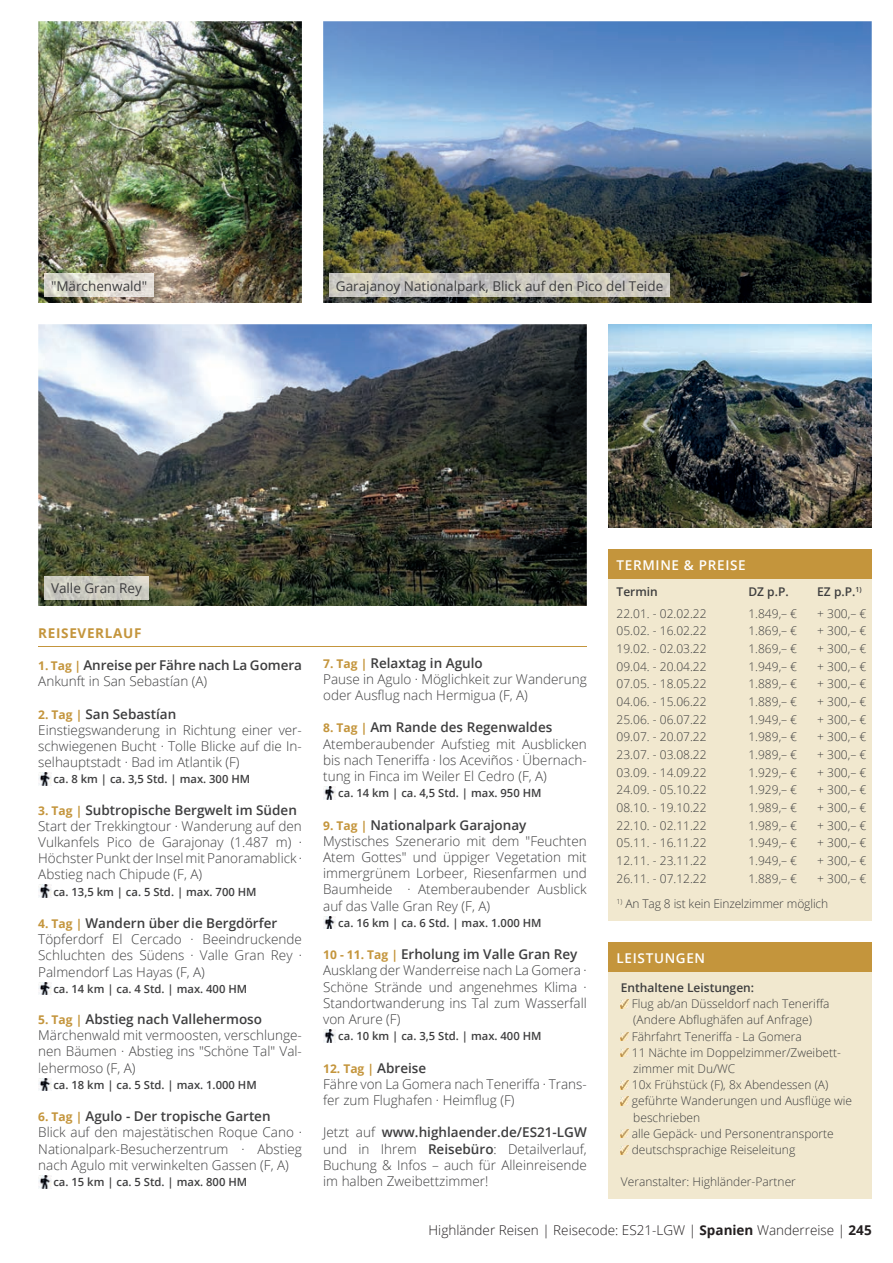
<style>
.page{position:relative;width:893px;height:1263px;background:#fff}
.page>*{position:absolute;margin:0;border:0;box-sizing:border-box;transform-origin:0 0}
.t1{font:300 13.5px/16.2px "Open Sans";color:#3e3e3f}
.t2{font:13.5px "Open Sans";color:#3e3e3f}
.t3{font:300 13.5px "Open Sans";color:#231f20}
.t4{font:600 13.5px/16.2px "Open Sans";letter-spacing:-.005em;color:#3e3e3f}
.t5{font:600 13.5px "Open Sans";letter-spacing:.05em;color:#fff}
.t6{font:700 13.5px "Open Sans";letter-spacing:.05em;color:#c4953c}
.t7{font:300 12px/16.2px "Open Sans";color:#3e3e3f}
.t8{font:600 12px "Open Sans";color:#3e3e3f}
.t9{font:700 12px "Open Sans";color:#c4953c}
.t10{font:600 11.25px "Open Sans";color:#3e3e3f}
.s1{font-weight:700;font-size:12px;color:#c4953c}
.s2{font-weight:300}
.s3{font-weight:600}
.s4{font-weight:600;font-size:13.5px;color:#3e3e3f}
.s5{font-weight:700}
</style>
<div class="page">
<img style="left:323px;top:21px;width:549px;height:282px">
<img style="left:38px;top:21px;width:264px;height:282px">
<img style="left:38px;top:324px;width:549px;height:282px">
<svg style="left:38px;top:773px;width:13px;height:12px"></svg>
<svg style="left:38px;top:885px;width:13px;height:13px"></svg>
<svg style="left:38px;top:982px;width:13px;height:13px"></svg>
<svg style="left:38px;top:1078px;width:13px;height:13px"></svg>
<svg style="left:38px;top:1175px;width:13px;height:13px"></svg>
<svg style="left:323px;top:787px;width:13px;height:12px"></svg>
<svg style="left:323px;top:916px;width:13px;height:13px"></svg>
<svg style="left:323px;top:1030px;width:13px;height:12px"></svg>
<hr style="left:38px;top:646px;width:549px;height:1px;background:#c4953c">
<img style="left:330px;top:274px;width:340px;height:23px">
<img style="left:608px;top:324px;width:264px;height:204px">
<img style="left:45px;top:576px;width:103px;height:24px">
<div style="left:608px;top:953px;width:264px;height:246px;background:#f1e8cf"></div>
<div style="left:608px;top:942px;width:264px;height:29px;background:#c4953c"></div>
<svg style="left:621px;top:1000px;width:8px;height:8px"></svg>
<svg style="left:621px;top:1032px;width:8px;height:8px"></svg>
<svg style="left:621px;top:1048px;width:8px;height:9px"></svg>
<svg style="left:621px;top:1081px;width:8px;height:8px"></svg>
<svg style="left:621px;top:1097px;width:8px;height:8px"></svg>
<svg style="left:621px;top:1129px;width:8px;height:9px"></svg>
<svg style="left:621px;top:1145px;width:8px;height:9px"></svg>
<div style="left:608px;top:560px;width:264px;height:361px;background:#f1e8cf"></div>
<div style="left:608px;top:549px;width:264px;height:30px;background:#c4953c"></div>
<img style="left:45px;top:274px;width:109px;height:23px">
<p class="t2" style="left:51px;top:276px;width:98px">"Märchenwald"</p>
<p class="t2" style="left:336px;top:276px;width:329px">Garajanoy Nationalpark, Blick auf den Pico del Teide</p>
<p class="t2" style="left:51px;top:579px;width:92px">Valle Gran Rey</p>
<p class="t6" style="left:38px;top:623px;width:105px">REISEVERLAUF</p>
<p class="t4" style="left:38px;top:657px;width:265px"><span class="s1">1. Tag |</span> Anreise per Fähre nach La Gomera<br><span class="s2">Ankunft in San Sebastían (A)</span></p>
<p class="t1" style="left:38px;top:705px;width:265px"><span class="s1">2. Tag |</span> <span class="s3">San Sebastían<br></span>Einstiegswanderung in Richtung einer ver&shy;schwiegenen Bucht · Tolle Blicke auf die In&shy;selhauptstadt · Bad im Atlantik (F)</p>
<p class="t10" style="left:53px;top:771px;width:198px">ca. 8 km | ca. 3,5 Std. | max. 300 HM</p>
<p class="t1" style="left:38px;top:801px;width:265px"><span class="s1">3. Tag |</span> <span class="s3">Subtropische Bergwelt im Süden </span>Start der Trekkingtour · Wanderung auf den Vulkanfels Pico de Garajonay (1.487 m) · Höchster Punkt der Insel mit Panoramablick · Abstieg nach Chipude (F, A)</p>
<p class="t10" style="left:53px;top:884px;width:205px">ca. 13,5 km | ca. 5 Std. | max. 700 HM</p>
<p class="t1" style="left:38px;top:915px;width:265px"><span class="s1">4. Tag |</span> <span class="s3">Wandern über die Bergdörfer </span>Töpferdorf El Cercado · Beeindruckende Schluchten des Südens · Valle Gran Rey · Palmendorf Las Hayas (F, A)</p>
<p class="t10" style="left:53px;top:981px;width:195px">ca. 14 km | ca. 4 Std. | max. 400 HM</p>
<p class="t1" style="left:38px;top:1011px;width:265px"><span class="s1">5. Tag |</span> <span class="s3">Abstieg nach Vallehermoso </span>Märchenwald mit vermoosten, verschlunge&shy;nen Bäumen · Abstieg ins "Schöne Tal" Val&shy;lehermoso (F, A)</p>
<p class="t10" style="left:53px;top:1077px;width:205px">ca. 18 km | ca. 5 Std. | max. 1.000 HM</p>
<p class="t1" style="left:38px;top:1108px;width:265px"><span class="s1">6. Tag |</span> <span class="s3">Agulo - Der tropische Garten<br></span>Blick auf den majestätischen Roque Cano · Nationalpark-Besucherzentrum · Abstieg nach Agulo mit verwinkelten Gassen (F, A)</p>
<p class="t10" style="left:53px;top:1174px;width:195px">ca. 15 km | ca. 5 Std. | max. 800 HM</p>
<p class="t1" style="left:323px;top:654px;width:265px"><span class="s1">7. Tag |</span> <span class="s3">Relaxtag in Agulo<br></span>Pause in Agulo · Möglichkeit zur Wanderung oder Ausflug nach Hermigua (F, A)</p>
<p class="t1" style="left:323px;top:719px;width:265px"><span class="s1">8. Tag |</span> <span class="s3">Am Rande des Regenwaldes </span>Atemberaubender Aufstieg mit Ausblicken bis nach Teneriffa · los Aceviños · Übernach&shy;tung in Finca im Weiler El Cedro (F, A)</p>
<p class="t10" style="left:338px;top:785px;width:205px">ca. 14 km | ca. 4,5 Std. | max. 950 HM</p>
<p class="t1" style="left:323px;top:816px;width:265px"><span class="s1">9. Tag |</span> <span class="s3">Nationalpark Garajonay </span>Mystisches Szenerario mit dem "Feuchten Atem Gottes" und üppiger Vegetation mit immergrünem Lorbeer, Riesenfarmen und Baumheide · Atemberaubender Ausblick auf das Valle Gran Rey (F, A)</p>
<p class="t10" style="left:338px;top:915px;width:205px">ca. 16 km | ca. 6 Std. | max. 1.000 HM</p>
<p class="t1" style="left:323px;top:946px;width:265px"><span class="s1">10 - 11. Tag |</span> <span class="s3">Erholung im Valle Gran Rey </span>Ausklang der Wanderreise nach La Gomera · Schöne Strände und angenehmes Klima · Standortwanderung ins Tal zum Wasserfall von Arure (F)</p>
<p class="t10" style="left:338px;top:1028px;width:205px">ca. 10 km | ca. 3,5 Std. | max. 400 HM</p>
<p class="t9" style="left:323px;top:1060px;width:105px">12. Tag | <span class="s4">Abreise</span></p>
<p class="t1" style="left:323px;top:1075px;width:265px">Fähre von La Gomera nach Teneriffa · Trans&shy;fer zum Flughafen · Heimflug (F)</p>
<p class="t1" style="left:323px;top:1124px;width:265px;text-align:justify">Jetzt auf <span class="s3">www.highlaender.de/ES21-LGW </span>und in Ihrem <span class="s3">Reisebüro</span>: Detailverlauf, Buchung &amp; Infos – auch für Alleinreisende im halben Zweibettzimmer!</p>
<p class="t5" style="left:617px;top:556px;width:131px">TERMINE &amp; PREISE</p>
<p class="t8" style="left:617px;top:584px;width:43px">Termin</p>
<p class="t8" style="left:748px;top:584px;width:42px">DZ p.P.</p>
<p class="t8" style="left:817px;top:584px;width:46px">EZ p.P.<sup>1)</sup></p>
<p class="t7" style="left:617px;top:605px;width:92px">22.01. - 02.02.22</p>
<p class="t7" style="left:748px;top:605px;width:50px">1.849,– €</p>
<p class="t7" style="left:817px;top:605px;width:51px">+ 300,– €</p>
<p class="t7" style="left:617px;top:622px;width:92px">05.02. - 16.02.22</p>
<p class="t7" style="left:748px;top:622px;width:50px">1.869,– €</p>
<p class="t7" style="left:817px;top:622px;width:51px">+ 300,– €</p>
<p class="t7" style="left:617px;top:640px;width:92px">19.02. - 02.03.22</p>
<p class="t7" style="left:748px;top:640px;width:50px">1.869,– €</p>
<p class="t7" style="left:817px;top:640px;width:51px">+ 300,– €</p>
<p class="t7" style="left:617px;top:658px;width:92px">09.04. - 20.04.22</p>
<p class="t7" style="left:748px;top:658px;width:50px">1.949,– €</p>
<p class="t7" style="left:817px;top:658px;width:51px">+ 300,– €</p>
<p class="t7" style="left:617px;top:675px;width:92px">07.05. - 18.05.22</p>
<p class="t7" style="left:748px;top:675px;width:50px">1.889,– €</p>
<p class="t7" style="left:817px;top:675px;width:51px">+ 300,– €</p>
<p class="t7" style="left:617px;top:693px;width:92px">04.06. - 15.06.22</p>
<p class="t7" style="left:748px;top:693px;width:50px">1.889,– €</p>
<p class="t7" style="left:817px;top:693px;width:51px">+ 300,– €</p>
<p class="t7" style="left:617px;top:711px;width:92px">25.06. - 06.07.22</p>
<p class="t7" style="left:748px;top:711px;width:50px">1.949,– €</p>
<p class="t7" style="left:817px;top:711px;width:51px">+ 300,– €</p>
<p class="t7" style="left:617px;top:728px;width:92px">09.07. - 20.07.22</p>
<p class="t7" style="left:748px;top:728px;width:50px">1.989,– €</p>
<p class="t7" style="left:817px;top:728px;width:51px">+ 300,– €</p>
<p class="t7" style="left:617px;top:746px;width:92px">23.07. - 03.08.22</p>
<p class="t7" style="left:748px;top:746px;width:50px">1.989,– €</p>
<p class="t7" style="left:817px;top:746px;width:51px">+ 300,– €</p>
<p class="t7" style="left:617px;top:764px;width:92px">03.09. - 14.09.22</p>
<p class="t7" style="left:748px;top:764px;width:50px">1.929,– €</p>
<p class="t7" style="left:817px;top:764px;width:51px">+ 300,– €</p>
<p class="t7" style="left:617px;top:782px;width:92px">24.09. - 05.10.22</p>
<p class="t7" style="left:748px;top:782px;width:50px">1.929,– €</p>
<p class="t7" style="left:817px;top:782px;width:51px">+ 300,– €</p>
<p class="t7" style="left:617px;top:799px;width:92px">08.10. - 19.10.22</p>
<p class="t7" style="left:748px;top:799px;width:50px">1.989,– €</p>
<p class="t7" style="left:817px;top:799px;width:51px">+ 300,– €</p>
<p class="t7" style="left:617px;top:817px;width:92px">22.10. - 02.11.22</p>
<p class="t7" style="left:748px;top:817px;width:50px">1.989,– €</p>
<p class="t7" style="left:817px;top:817px;width:51px">+ 300,– €</p>
<p class="t7" style="left:617px;top:835px;width:92px">05.11. - 16.11.22</p>
<p class="t7" style="left:748px;top:835px;width:50px">1.949,– €</p>
<p class="t7" style="left:817px;top:835px;width:51px">+ 300,– €</p>
<p class="t7" style="left:617px;top:852px;width:92px">12.11. - 23.11.22</p>
<p class="t7" style="left:748px;top:852px;width:50px">1.949,– €</p>
<p class="t7" style="left:817px;top:852px;width:51px">+ 300,– €</p>
<p class="t7" style="left:617px;top:870px;width:92px">26.11. - 07.12.22</p>
<p class="t7" style="left:748px;top:870px;width:50px">1.889,– €</p>
<p class="t7" style="left:817px;top:870px;width:51px">+ 300,– €</p>
<p class="t7" style="left:617px;top:895px;width:213px"><sup>1)</sup> An Tag 8 ist kein Einzelzimmer möglich</p>
<p class="t5" style="left:617px;top:949px;width:90px">LEISTUNGEN</p>
<p class="t8" style="left:621px;top:979px;width:135px">Enthaltene Leistungen:</p>
<p class="t7" style="left:632px;top:995px;width:222px">Flug ab/an Düsseldorf nach Teneriffa (Andere Abflughäfen auf Anfrage)<br>Fährfahrt Teneriffa - La Gomera<br>11 Nächte im Doppelzimmer/Zweibett&shy;zimmer mit Du/WC<br>10x Frühstück (F), 8x Abendessen (A) geführte Wanderungen und Ausflüge wie beschrieben<br>alle Gepäck- und Personentransporte deutschsprachige Reiseleitung</p>
<p class="t7" style="left:621px;top:1174px;width:177px">Veranstalter: Highländer-Partner</p>
<p class="t3" style="left:429px;top:1221px;width:445px">Highländer Reisen | Reisecode: ES21-LGW | <span class="s5">Spanien</span> Wanderreise | <span class="s5">245</span></p>
</div>
